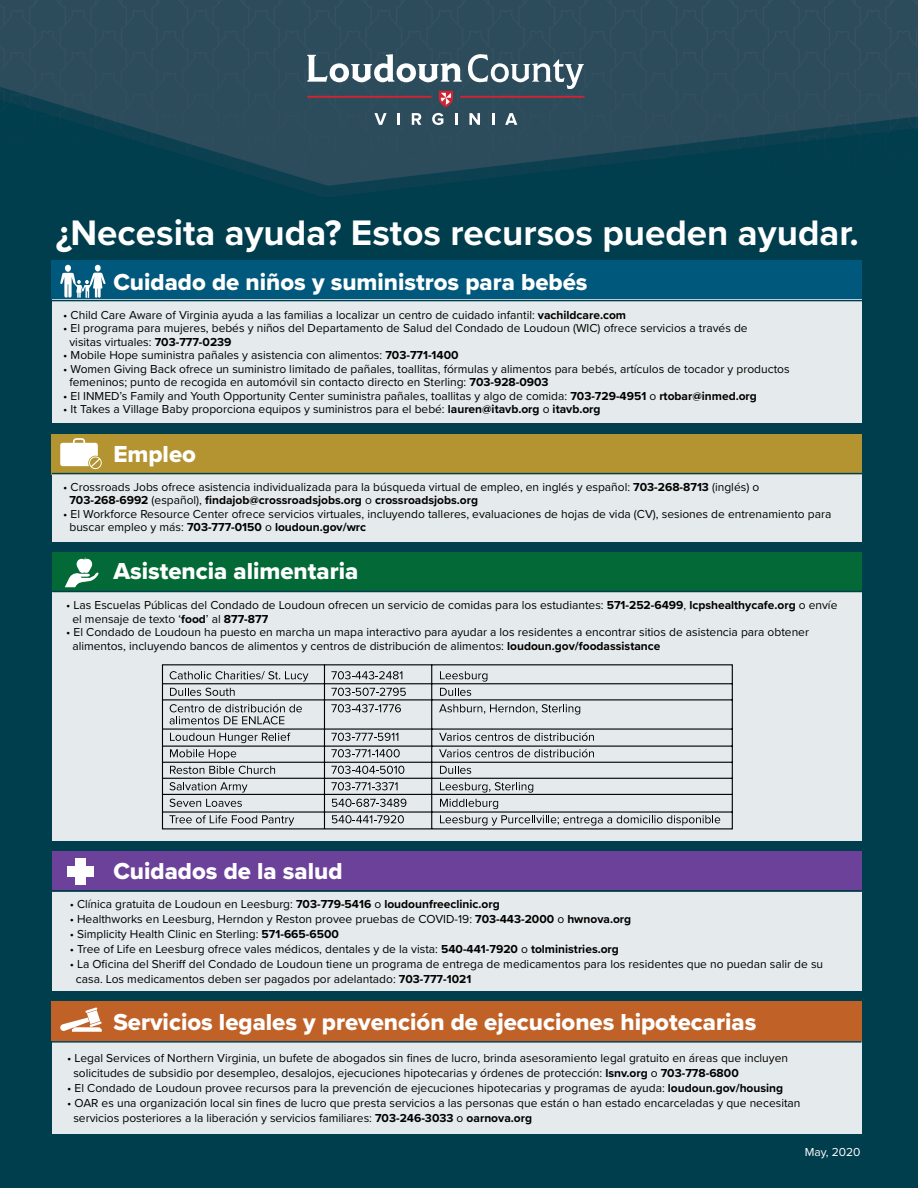
<style>
.page{position:relative;width:918px;height:1188px;background:#fff}
.page>*{position:absolute;margin:0;border:0;box-sizing:border-box;transform-origin:0 0}
.t1{font:700 36.75px "Proxima Nova";color:#fff}
.t2{font:24px "Proxima Nova Extrabld";color:#fff}
.t3{font:12px/13.5px "Proxima Nova";color:#000}
.t4{font:12px "Proxima Nova";color:#fff}
.s1{font-weight:700}
</style>
<div class="page">
<img style="left:0;top:0;width:918px;height:1188px">
<div style="left:52px;top:552px;width:810px;height:39px;background:#036936"></div>
<div style="left:52px;top:851px;width:809px;height:41px;background:#6c4199"></div>
<div style="left:52px;top:1002px;width:810px;height:39px;background:#c06228"></div>
<div style="left:52px;top:260px;width:810px;height:40px;background:#00587c"></div>
<div style="left:52px;top:434px;width:810px;height:40px;background:#b49430"></div>
<div style="left:52px;top:1041px;width:810px;height:93px;background:#e5ebec"></div>
<div style="left:52px;top:592px;width:810px;height:249px;background:#e5ebec"></div>
<div style="left:52px;top:300px;width:810px;height:123px;background:#e5ebec"></div>
<div style="left:52px;top:474px;width:810px;height:68px;background:#e5ebec"></div>
<hr style="left:51px;top:300px;width:812px;height:1px;background:#003d4d">
<hr style="left:52px;top:473px;width:811px;height:1px;background:#003d4d">
<div style="left:52px;top:892px;width:810px;height:99px;background:#e5ebec"></div>
<hr style="left:48px;top:890px;width:814px;height:2px;background:#003d4d">
<hr style="left:51px;top:1041px;width:811px;height:2px;background:#003d4d">
<hr style="left:52px;top:890px;width:817px;height:2px;background:#003d4d">
<hr style="left:52px;top:591px;width:811px;height:1px;background:#003d4d">
<div style="left:95px;top:265px;width:6px;height:7px;background:#fff;border-radius:50%"></div>
<div style="left:65px;top:265px;width:6px;height:7px;background:#fff;border-radius:50%"></div>
<svg style="left:60px;top:273px;width:46px;height:25px"></svg>
<svg style="left:60px;top:438px;width:42px;height:31px"></svg>
<svg style="left:65px;top:558px;width:34px;height:29px"></svg>
<div style="left:76px;top:858px;width:10px;height:27px;background:#fff"></div>
<div style="left:68px;top:866px;width:26px;height:11px;background:#fff"></div>
<svg style="left:60px;top:1007px;width:42px;height:25px"></svg>
<svg style="left:307px;top:96px;width:125px;height:2px"></svg>
<svg style="left:460px;top:96px;width:125px;height:2px"></svg>
<svg style="left:439px;top:91px;width:14px;height:16px"></svg>
<svg style="left:374px;top:113px;width:13px;height:12px"></svg>
<svg style="left:397px;top:113px;width:3px;height:12px"></svg>
<svg style="left:412px;top:113px;width:9px;height:12px"></svg>
<svg style="left:432px;top:113px;width:11px;height:12px"></svg>
<svg style="left:455px;top:113px;width:3px;height:12px"></svg>
<svg style="left:469px;top:113px;width:11px;height:12px"></svg>
<svg style="left:492px;top:113px;width:2px;height:12px"></svg>
<svg style="left:505px;top:113px;width:12px;height:12px"></svg>
<svg style="left:468px;top:54px;width:116px;height:35px"></svg>
<svg style="left:307px;top:54px;width:155px;height:28px"></svg>
<svg style="left:161px;top:664px;width:572px;height:166px"></svg>
<h1 class="t1" style="left:56px;top:205px;width:805px">¿Necesita ayuda? Estos recursos pueden ayudar.</h1>
<h2 class="t2" style="left:113px;top:264px;width:476px">Cuidado de niños y suministros para bebés</h2>
<p class="t3" style="left:63px;top:307px;width:564px">• Child Care Aware of Virginia ayuda a las familias a localizar un centro de cuidado infantil: <span class="s1">vachildcare.com</span></p>
<p class="t3" style="left:69px;top:321px;width:680px;text-indent:-6px">• El programa para mujeres, bebés y niños del Departamento de Salud del Condado de Loudoun (WIC) ofrece servicios a través de visitas virtuales: <span class="s1">703-777-0239</span></p>
<p class="t3" style="left:63px;top:348px;width:397px">• Mobile Hope suministra pañales y asistencia con alimentos: <span class="s1">703-771-1400</span></p>
<p class="t3" style="left:69px;top:361px;width:722px;text-indent:-6px">• Women Giving Back ofrece un suministro limitado de pañales, toallitas, fórmulas y alimentos para bebés, artículos de tocador y productos femeninos; punto de recogida en automóvil sin contacto directo en Sterling: <span class="s1">703-928-0903</span></p>
<p class="t3" style="left:63px;top:388px;width:695px">• El INMED’s Family and Youth Opportunity Center suministra pañales, toallitas y algo de comida: <span class="s1">703-729-4951</span> o <span class="s1">rtobar@inmed.org</span></p>
<p class="t3" style="left:63px;top:402px;width:539px">• It Takes a Village Baby proporciona equipos y suministros para el bebé: <span class="s1">lauren@itavb.org</span> o <span class="s1">itavb.org</span></p>
<h2 class="t2" style="left:113px;top:436px;width:84px">Empleo</h2>
<p class="t3" style="left:69px;top:479px;width:691px;text-indent:-6px">• Crossroads Jobs ofrece asistencia individualizada para la búsqueda virtual de empleo, en inglés y español: <span class="s1">703-268-8713</span> (inglés) o<br><span class="s1">703-268-6992</span> (español), <span class="s1">findajob@crossroadsjobs.org</span> o <span class="s1">crossroadsjobs.org</span></p>
<p class="t3" style="left:69px;top:506px;width:763px;text-indent:-6px">• El Workforce Resource Center ofrece servicios virtuales, incluyendo talleres, evaluaciones de hojas de vida (CV), sesiones de entrenamiento para buscar empleo y más: <span class="s1">703-777-0150</span> o <span class="s1">loudoun.gov/wrc</span></p>
<h2 class="t2" style="left:113px;top:554px;width:246px">Asistencia alimentaria</h2>
<p class="t3" style="left:72px;top:598px;width:767px;text-indent:-6px">• Las Escuelas Públicas del Condado de Loudoun ofrecen un servicio de comidas para los estudiantes: <span class="s1">571-252-6499</span>, <span class="s1">lcpshealthycafe.org</span> o envíe el mensaje de texto ‘<span class="s1">food</span>’ al <span class="s1">877-877</span></p>
<p class="t3" style="left:72px;top:625px;width:738px;text-indent:-6px">• El Condado de Loudoun ha puesto en marcha un mapa interactivo para ayudar a los residentes a encontrar sitios de asistencia para obtener alimentos, incluyendo bancos de alimentos y centros de distribución de alimentos: <span class="s1">loudoun.gov/foodassistance</span></p>
<h2 class="t2" style="left:113px;top:853px;width:231px">Cuidados de la salud</h2>
<p class="t3" style="left:70px;top:896px;width:432px">• Clínica gratuita de Loudoun en Leesburg: <span class="s1">703-779-5416</span> o <span class="s1">loudounfreeclinic.org</span></p>
<p class="t3" style="left:70px;top:911px;width:563px">• Healthworks en Leesburg, Herndon y Reston provee pruebas de COVID-19: <span class="s1">703-443-2000</span> o <span class="s1">hwnova.org</span></p>
<p class="t3" style="left:70px;top:926px;width:271px">• Simplicity Health Clinic en Sterling: <span class="s1">571-665-6500</span></p>
<p class="t3" style="left:70px;top:941px;width:551px">• Tree of Life en Leesburg ofrece vales médicos, dentales y de la vista: <span class="s1">540-441-7920</span> o <span class="s1">tolministries.org</span></p>
<p class="t3" style="left:76px;top:956px;width:749px;line-height:15px;text-indent:-6px">• La Oficina del Sheriff del Condado de Loudoun tiene un programa de entrega de medicamentos para los residentes que no puedan salir de su casa. Los medicamentos deben ser pagados por adelantado: <span class="s1">703-777-1021</span></p>
<h2 class="t2" style="left:113px;top:1004px;width:645px">Servicios legales y prevención de ejecuciones hipotecarias</h2>
<p class="t3" style="left:73px;top:1050px;width:716px;line-height:15px;text-indent:-6px">• Legal Services of Northern Virginia, un bufete de abogados sin fines de lucro, brinda asesoramiento legal gratuito en áreas que incluyen solicitudes de subsidio por desempleo, desalojos, ejecuciones hipotecarias y órdenes de protección: <span class="s1">lsnv.org</span> o <span class="s1">703-778-6800</span></p>
<p class="t3" style="left:67px;top:1081px;width:717px">• El Condado de Loudoun provee recursos para la prevención de ejecuciones hipotecarias y programas de ayuda: <span class="s1">loudoun.gov/housing</span></p>
<p class="t3" style="left:73px;top:1095px;width:729px;line-height:15px;text-indent:-6px">• OAR es una organización local sin fines de lucro que presta servicios a las personas que están o han estado encarceladas y que necesitan servicios posteriores a la liberación y servicios familiares: <span class="s1">703-246-3033</span> o <span class="s1">oarnova.org</span></p>
<p class="t4" style="left:805px;top:1143px;width:57px">May, 2020</p>
</div>
